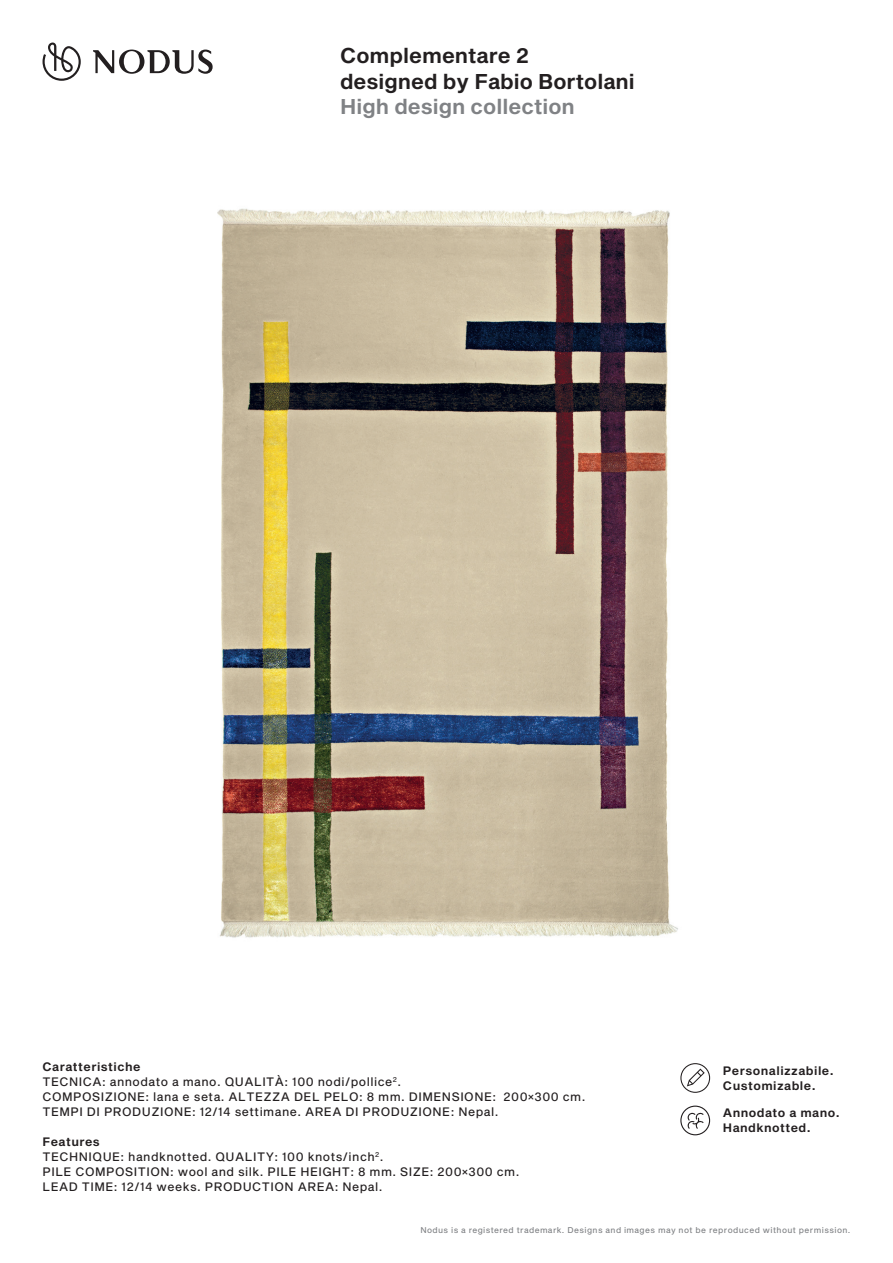
<style>
.page{position:relative;width:893px;height:1263px;background:#fff}
.page>*{position:absolute;margin:0;border:0;box-sizing:border-box;transform-origin:0 0}
.t1{font:21px/25.5px "Sequel Sans Semi Bold Body";color:#231f20}
.t2{font:21px "Sequel Sans Semi Bold Body";color:#808285}
.t3{font:12px/15px "Sequel Sans Roman Body";letter-spacing:.04em;color:#231f20}
.t4{font:12px/15px "Sequel Sans Semi Bold Body";letter-spacing:.04em;color:#231f20}
.t5{font:8.25px "Sequel Sans Roman Body";letter-spacing:.05em;color:#808285}
</style>
<div class="page">
<img style="left:217px;top:208px;width:461px;height:730px">
<svg style="left:43px;top:43px;width:38px;height:38px"></svg>
<svg style="left:93px;top:50px;width:120px;height:24px"></svg>
<svg style="left:680px;top:1105px;width:30px;height:30px"></svg>
<svg style="left:680px;top:1063px;width:30px;height:30px"></svg>
<h1 class="t1" style="left:340px;top:44px;width:296px">Complementare 2<br>designed by Fabio Bortolani</h1>
<h1 class="t2" style="left:340px;top:92px;width:236px">High design collection</h1>
<p class="t4" style="left:43px;top:1059px;width:100px">Caratteristiche</p>
<p class="t3" style="left:43px;top:1074px;width:544px">TECNICA: annodato a mano. QUALITÀ: 100 nodi/pollice<sup>2</sup>.<br>COMPOSIZIONE: lana e seta. ALTEZZA DEL PELO: 8 mm. DIMENSIONE: 200×300 cm.<br>TEMPI DI PRODUZIONE: 12/14 settimane. AREA DI PRODUZIONE: Nepal.</p>
<p class="t4" style="left:43px;top:1134px;width:59px">Features</p>
<p class="t3" style="left:43px;top:1149px;width:478px">TECHNIQUE: handknotted. QUALITY: 100 knots/inch<sup>2</sup>.<br>PILE COMPOSITION: wool and silk. PILE HEIGHT: 8 mm. SIZE: 200×300 cm.<br>LEAD TIME: 12/14 weeks. PRODUCTION AREA: Nepal.</p>
<p class="t4" style="left:723px;top:1063px;width:112px">Personalizzabile.<br>Customizable.</p>
<p class="t4" style="left:723px;top:1106px;width:118px">Annodato a mano.<br>Handknotted.</p>
<p class="t5" style="left:420px;top:1224px;width:432px">Nodus is a registered trademark. Designs and images may not be reproduced without permission.</p>
</div>
